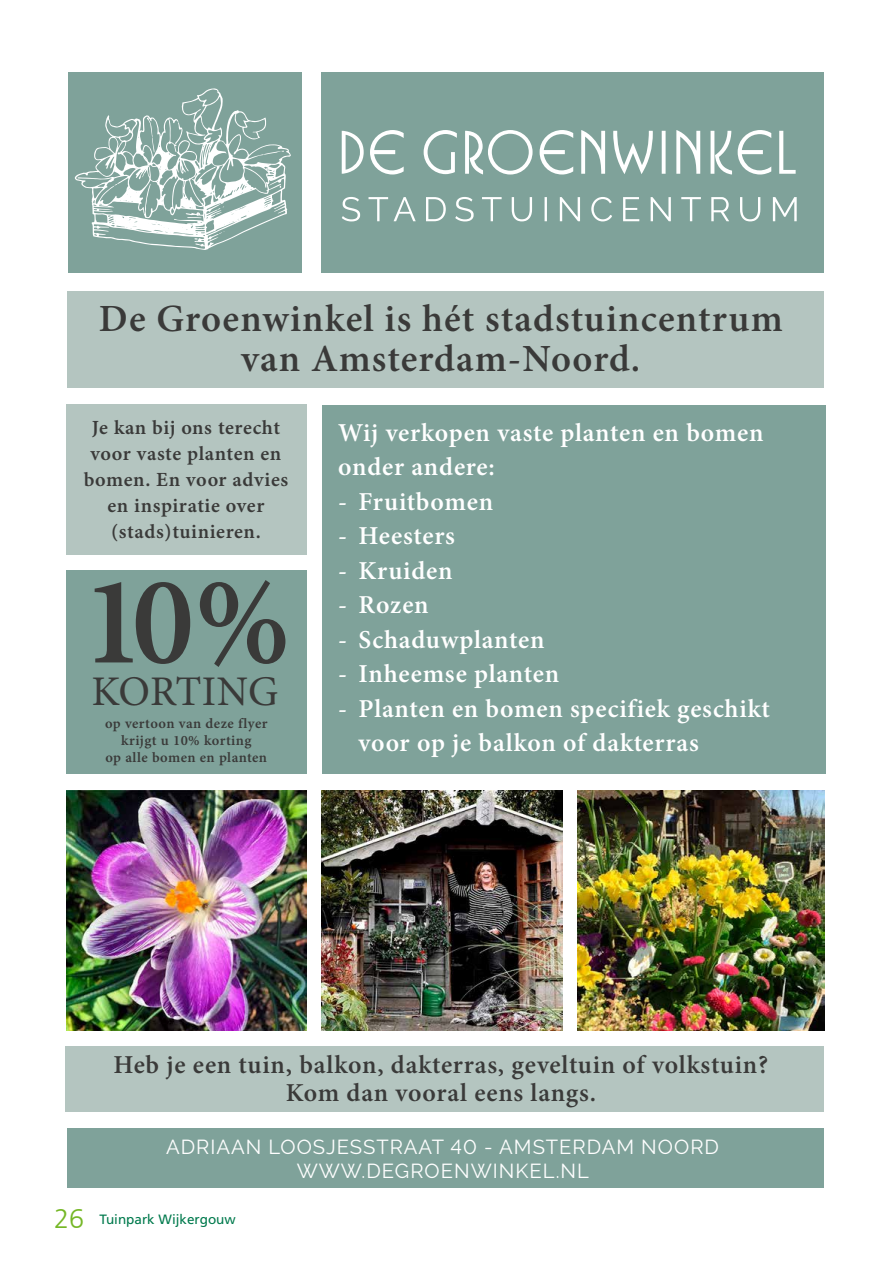
<style>
.page{position:relative;width:893px;height:1263px;background:#fff}
.page>*{position:absolute;margin:0;border:0;box-sizing:border-box;transform-origin:0 0}
.t1{font:600 126.6px "Minion Pro";color:#3a3a39}
.t2{font:42.15px "Minion Pro";color:#3a3a39}
.t3{font:600 38.55px "Minion Pro";letter-spacing:.03em;color:#3a3a39}
.t4{font:600 38.4px "Minion Pro";letter-spacing:.025em;color:#3a3a39}
.t5{font:600 25.8px/34.5px "Minion Pro";letter-spacing:.025em;color:#fff}
.t6{font:600 25.8px/28.3px "Minion Pro";letter-spacing:.025em;color:#3a3a39;text-align:center}
.t7{font:20.25px/24.3px "Raleway";letter-spacing:.05em;color:#fff;text-align:center}
.t8{font:20.1px/25.8px "Minion Pro Semibold Capt";letter-spacing:.03em;color:#3a3a39;text-align:center}
.t9{font:14.4px/17.2px "Minion Pro Semibold Capt";letter-spacing:.03em;color:#3a3a39;text-align:center}
.t10{font:13.5px "Frutiger";color:#007a4d}
.s1{font-weight:300;font-size:27px;color:#75b726}
</style>
<div class="page">
<div style="left:322px;top:405px;width:503px;height:368px;background:#7fa29a"></div>
<div style="left:66px;top:405px;width:241px;height:150px;background:#b4c5c0"></div>
<div style="left:68px;top:291px;width:756px;height:97px;background:#b4c5c0"></div>
<div style="left:66px;top:1046px;width:758px;height:66px;background:#b4c5c0"></div>
<div style="left:66px;top:570px;width:241px;height:203px;background:#7fa29a"></div>
<img style="left:66px;top:790px;width:241px;height:241px">
<img style="left:322px;top:790px;width:240px;height:241px">
<img style="left:577px;top:790px;width:247px;height:241px">
<div style="left:68px;top:72px;width:234px;height:201px;background:#7fa29a"></div>
<div style="left:322px;top:72px;width:502px;height:201px;background:#7fa29a"></div>
<svg style="left:75px;top:88px;width:216px;height:162px"></svg>
<svg style="left:342px;top:130px;width:454px;height:44px"></svg>
<svg style="left:342px;top:197px;width:455px;height:24px"></svg>
<div style="left:67px;top:1128px;width:757px;height:60px;background:#7fa29a"></div>
<h3 class="t3" style="left:99px;top:292px;width:685px">De Groenwinkel is hét stadstuincentrum</h3>
<h3 class="t4" style="left:241px;top:332px;width:400px">van Amsterdam-Noord.</h3>
<p class="t8" style="left:84px;top:416px;width:206px">Je kan bij ons terecht voor vaste planten en bomen. En voor advies en inspiratie over (stads)tuinieren.</p>
<h1 class="t1" style="left:82px;top:534px;width:210px">10%</h1>
<h2 class="t2" style="left:91px;top:667px;width:189px">KORTING</h2>
<p class="t9" style="left:105px;top:715px;width:164px">op vertoon van deze flyer krijgt u 10% korting<br>op alle bomen en planten</p>
<p class="t5" style="left:338px;top:415px;width:427px">Wij verkopen vaste planten en bomen onder andere:</p>
<p class="t5" style="left:338px;top:484px;width:156px">- Fruitbomen</p>
<p class="t5" style="left:338px;top:519px;width:118px">- Heesters</p>
<p class="t5" style="left:338px;top:553px;width:116px">- Kruiden</p>
<p class="t5" style="left:338px;top:587px;width:92px">- Rozen</p>
<p class="t5" style="left:338px;top:622px;width:208px">- Schaduwplanten</p>
<p class="t5" style="left:338px;top:656px;width:222px">- Inheemse planten</p>
<p class="t5" style="left:359px;top:691px;width:413px;text-indent:-20px">- Planten en bomen specifiek geschikt voor op je balkon of dakterras</p>
<p class="t6" style="left:113px;top:1050px;width:656px">Heb je een tuin, balkon, dakterras, geveltuin of volkstuin?<br>Kom dan vooral eens langs.</p>
<p class="t7" style="left:166px;top:1134px;width:554px">ADRIAAN LOOSJESSTRAAT 40 - AMSTERDAM NOORD<br>WWW.DEGROENWINKEL.NL</p>
<p class="t10" style="left:54px;top:1211px;width:183px"><span class="s1">26</span> Tuinpark Wijkergouw</p>
</div>
